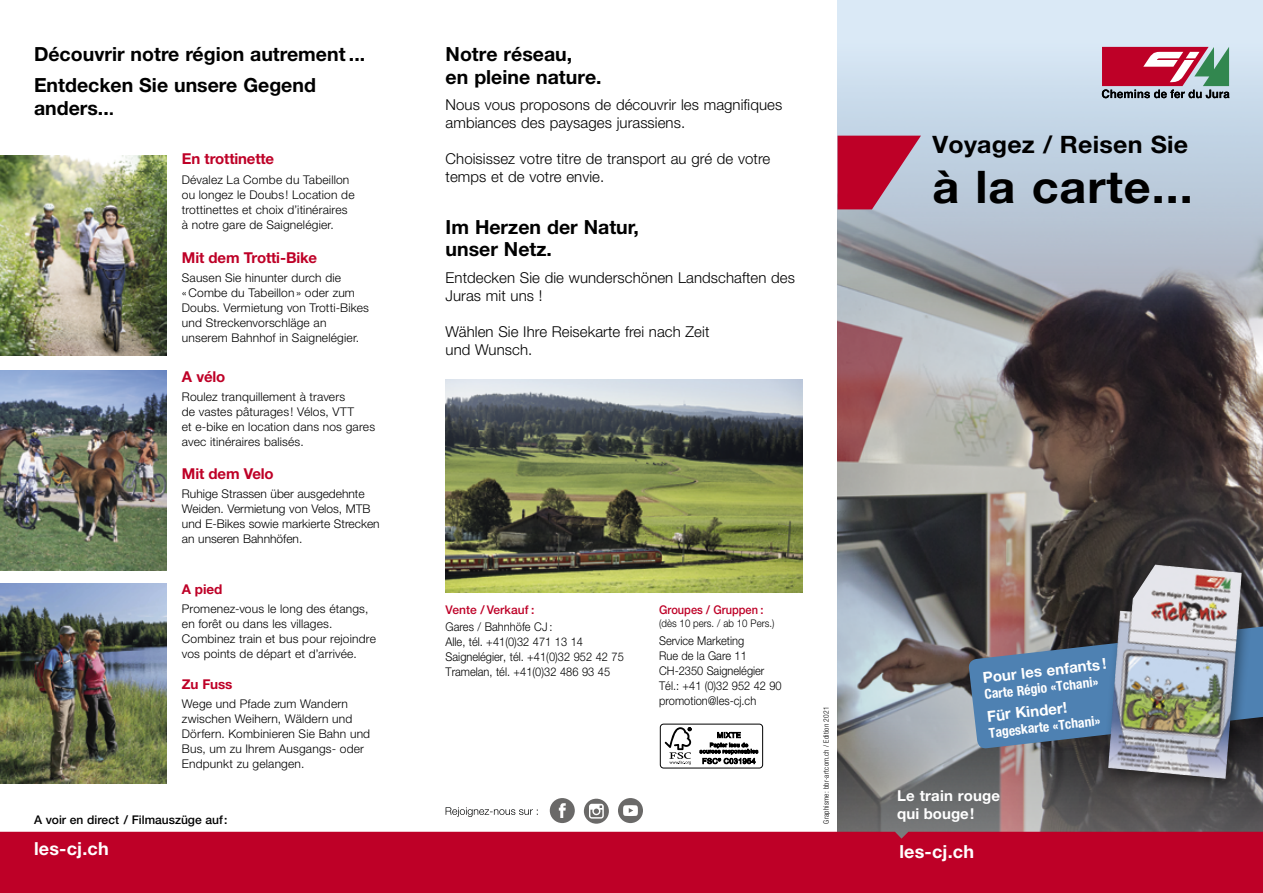
<style>
.page{position:relative;width:1263px;height:893px;background:#fff}
.page>*{position:absolute;margin:0;border:0;box-sizing:border-box;transform-origin:0 0}
.t1{font:700 45px "Helvetica Neue LT Std";letter-spacing:.02em;color:#000;scale:1.04 1}
.t2{font:700 24px "Helvetica Neue LT Std";letter-spacing:.01em;color:#000;scale:1.04 1}
.t3{font:700 19.5px/22.5px "Helvetica Neue LT Std";color:#000}
.t4{font:700 18px "Helvetica Neue LT Std";letter-spacing:.01em;color:#fff}
.t5{font:700 15.15px "Helvetica Neue LT Std";color:#fff}
.t6{font:300 15px/18px "Helvetica Neue LT Std";letter-spacing:.005em;color:#000}
.t7{font:700 15px "Helvetica Neue LT Std";letter-spacing:-.01em;color:#be0027}
.t8{font:700 15px/18px "Helvetica Neue LT Std";letter-spacing:.01em;color:#fff}
.t9{font:700 condensed 13.65px "Helvetica Neue LT Std";color:#fff}
.t10{font:700 13.5px "Helvetica Neue LT Std";letter-spacing:-.01em;color:#be0027}
.t11{font:300 12px/15px "Helvetica Neue LT Std";letter-spacing:.01em;color:#000}
.t12{font:300 12px/15px "Helvetica Neue LT Std";letter-spacing:.01em;color:#000;scale:.92 1}
.t13{font:500 12px "Helvetica Neue LT Std";color:#000}
.t14{font:500 12px "Helvetica Neue LT Std";color:#be0027;scale:.92 1}
.t15{font:500 12px "Helvetica Neue LT Std";color:#be0027}
.t16{font:300 10.5px "Helvetica Neue LT Std";color:#000;scale:.92 1}
.t17{font:300 condensed 7.5px "Helvetica Neue LT Std";letter-spacing:.03em;color:#000}
.s1{font-weight:500}
</style>
<div class="page">
<img style="left:838px;top:330px;width:425px;height:367px">
<svg style="left:838px;top:697px;width:425px;height:135px;background:#797778"></svg>
<img style="left:446px;top:379px;width:357px;height:214px">
<img style="left:0;top:156px;width:167px;height:200px">
<img style="left:0;top:371px;width:167px;height:199px">
<img style="left:0;top:584px;width:167px;height:200px">
<div style="left:0;top:832px;width:1263px;height:61px;background:#be0027"></div>
<svg style="left:968px;top:625px;width:295px;height:124px;background:#567698"></svg>
<div style="left:1102px;top:558px;width:154px;height:235px;background:#000;opacity:.4"></div>
<img style="left:1108px;top:565px;width:134px;height:214px">
<svg style="left:838px;top:0;width:425px;height:330px;background:#b5c1ce"></svg>
<div style="left:660px;top:724px;width:103px;height:44px;border:1px solid #000;border-radius:3px"></div>
<svg style="left:665px;top:727px;width:26px;height:38px"></svg>
<svg style="left:700px;top:731px;width:58px;height:33px"></svg>
<svg style="left:446px;top:807px;width:92px;height:10px"></svg>
<div style="left:550px;top:798px;width:25px;height:25px;background:#6a6968;border-radius:50%"></div>
<svg style="left:559px;top:803px;width:7px;height:15px"></svg>
<div style="left:618px;top:798px;width:25px;height:25px;background:#6a6968;border-radius:50%"></div>
<svg style="left:623px;top:805px;width:15px;height:11px"></svg>
<div style="left:584px;top:799px;width:25px;height:25px;background:#6a6968;border-radius:50%"></div>
<svg style="left:589px;top:804px;width:15px;height:15px"></svg>
<svg style="left:837px;top:136px;width:84px;height:73px;background:#bd3c5c"></svg>
<svg style="left:1102px;top:47px;width:127px;height:51px;background:#a85f6e"></svg>
<h3 class="t3" style="left:34px;top:38px;width:333px;line-height:31px">Découvrir notre région autrement ...<br>Entdecken Sie unsere Gegend</h3>
<h3 class="t3" style="left:34px;top:96px;width:82px">anders..<span class="s1">.</span></h3>
<p class="t7" style="left:182px;top:150px;width:94px">En trottinette</p>
<p class="t11" style="left:182px;top:172px;width:174px">Dévalez La Combe du Tabeillon ou longez le Doubs ! Location de trottinettes et choix d’itinéraires à notre gare de Saignelégier.</p>
<p class="t7" style="left:182px;top:248px;width:137px">Mit dem Trotti-Bike</p>
<p class="t11" style="left:182px;top:270px;width:189px">Sausen Sie hinunter durch die «Combe du Tabeillon» oder zum<br>Doubs. Vermietung von Trotti-Bikes und Streckenvorschläge an unserem Bahnhof in Saignelégier.</p>
<p class="t7" style="left:182px;top:367px;width:45px">A vélo</p>
<p class="t11" style="left:182px;top:389px;width:195px">Roulez tranquillement à travers<br>de vastes pâturages ! Vélos, VTT<br>et e-bike en location dans nos gares avec itinéraires balisés.</p>
<p class="t7" style="left:182px;top:464px;width:93px">Mit dem Velo</p>
<p class="t11" style="left:182px;top:486px;width:199px">Ruhige Strassen über ausgedehnte<br>Weiden. Vermietung von Velos, MTB und E-Bikes sowie markierte Strecken an unseren Bahnhöfen.</p>
<h3 class="t3" style="left:446px;top:43px;width:157px">Notre réseau,<br>en pleine nature.</h3>
<p class="t6" style="left:446px;top:96px;width:338px">Nous vous proposons de découvrir les magnifiques ambiances des paysages jurassiens.</p>
<p class="t6" style="left:446px;top:150px;width:326px">Choisissez votre titre de transport au gré de votre temps et de votre envie.</p>
<h3 class="t3" style="left:446px;top:215px;width:195px">Im Herzen der Natur, unser Netz.</h3>
<p class="t6" style="left:446px;top:268px;width:351px">Entdecken Sie die wunderschönen Landschaften des<br>Juras mit uns !</p>
<p class="t6" style="left:446px;top:322px;width:265px">Wählen Sie Ihre Reisekarte frei nach Zeit und Wunsch.</p>
<h2 class="t2" style="left:932px;top:129px;width:247px">Voyagez / Reisen Sie</h2>
<h1 class="t1" style="left:932px;top:159px;width:252px">à la carte...</h1>
<p class="t10" style="left:182px;top:580px;width:42px">A pied</p>
<p class="t11" style="left:182px;top:601px;width:196px">Promenez-vous le long des étangs, en forêt ou dans les villages.<br>Combinez train et bus pour rejoindre vos points de départ et d’arrivée.</p>
<p class="t10" style="left:182px;top:676px;width:52px">Zu Fuss</p>
<p class="t11" style="left:182px;top:696px;width:190px">Wege und Pfade zum Wandern zwischen Weihern, Wäldern und<br>Dörfern. Kombinieren Sie Bahn und<br>Bus, um zu Ihrem Ausgangs- oder<br>Endpunkt zu gelangen.</p>
<p class="t15" style="left:446px;top:602px;width:90px">Vente / Verkauf :</p>
<p class="t12" style="left:446px;top:619px;width:195px">Gares / Bahnhöfe CJ :<br>Alle, tél. +41(0)32 471 13 14<br>Saignelégier, tél. +41(0)32 952 42 75<br>Tramelan, tél. +41(0)32 486 93 45</p>
<p class="t14" style="left:659px;top:602px;width:115px">Groupes / Gruppen :</p>
<p class="t16" style="left:659px;top:617px;width:127px">(dès 10 pers. / ab 10 Pers.)</p>
<p class="t12" style="left:659px;top:632px;width:135px">Service Marketing<br>Rue de la Gare 11<br>CH-2350 Saignelégier<br>Tél.: +41 (0)32 952 42 90 promotion@les-cj.ch</p>
<p class="t5" style="left:982px;top:669px;width:126px;rotate:-7deg">Pour les enfants !</p>
<p class="t9" style="left:984px;top:687px;width:116px;rotate:-7deg">Carte Régio «Tchani»</p>
<p class="t5" style="left:986px;top:707px;width:82px;rotate:-7deg">Für Kinder!</p>
<p class="t17" style="left:822px;top:824px;width:119px;rotate:-90deg">Graphisme: bbr-artcom.ch / Edition 2021</p>
<p class="t9" style="left:988px;top:725px;width:113px;rotate:-7deg">Tageskarte «Tchani»</p>
<p class="t8" style="left:897px;top:786px;width:104px">Le train rouge qui bouge!</p>
<p class="t13" style="left:34px;top:813px;width:195px">A voir en direct / Filmauszüge auf:</p>
<h3 class="t4" style="left:34px;top:838px;width:76px">les-cj.ch</h3>
<h3 class="t4" style="left:899px;top:840px;width:76px">les-cj.ch</h3>
</div>
